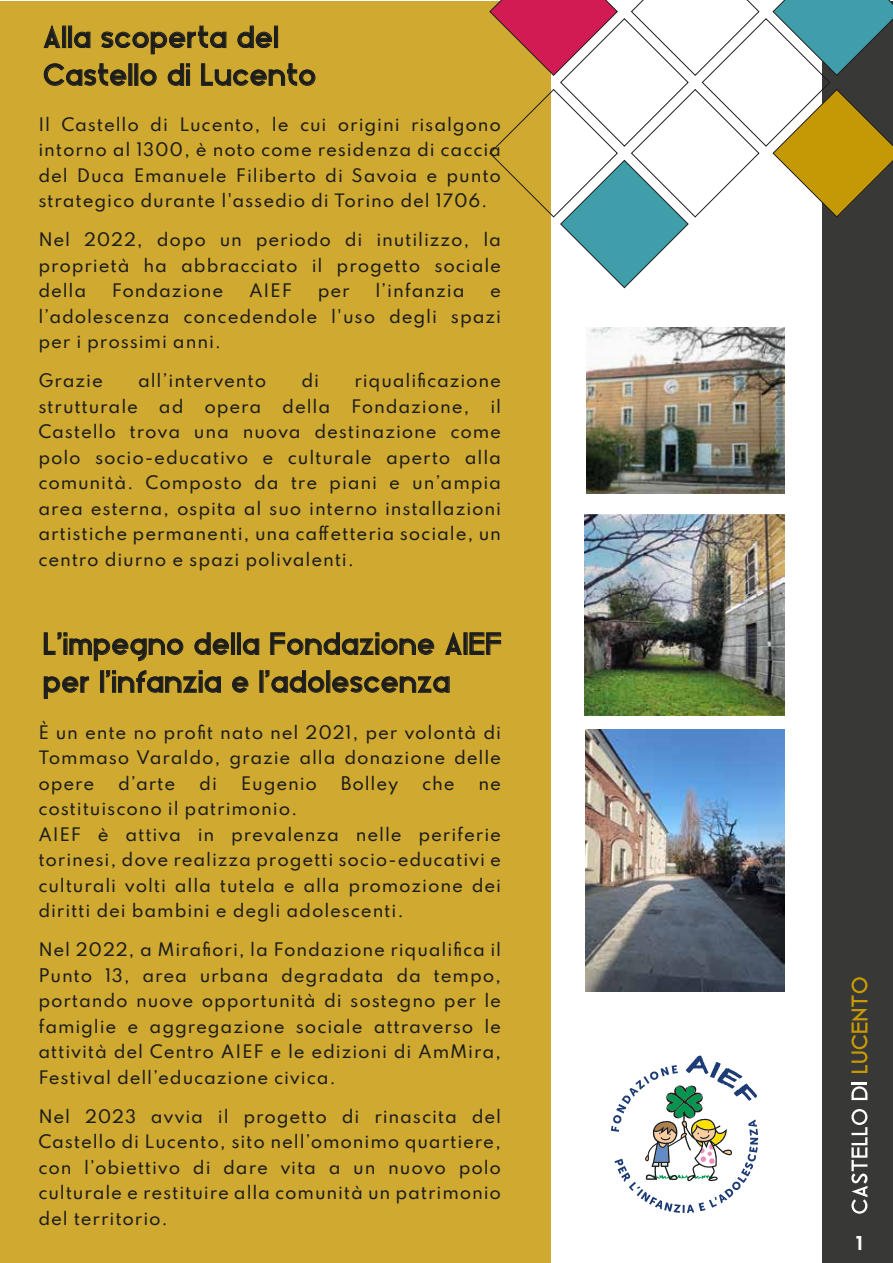
<style>
.page{position:relative;width:893px;height:1263px;background:#fff}
.page>*{position:absolute;margin:0;border:0;box-sizing:border-box;transform-origin:0 0}
.t1{font:31.5px/37.8px "Blissful Thinking";letter-spacing:.045em;color:#1d1d1b}
.t2{font:700 16.95px "Spartan";color:#fff}
.t3{font:500 16.5px/25.5px "Spartan";letter-spacing:.05em;color:#1d1d1b;text-align:justify}
</style>
<div class="page">
<div style="left:822px;top:1px;width:71px;height:1262px;background:#383836"></div>
<svg style="left:851px;top:1109px;width:16px;height:105px"></svg>
<svg style="left:851px;top:1082px;width:16px;height:18px"></svg>
<svg style="left:851px;top:977px;width:16px;height:96px"></svg>
<div style="left:0;top:1px;width:550px;height:1262px;background:#cfa930"></div>
<svg style="left:43px;top:25px;width:18px;height:23px"></svg>
<div style="left:62px;top:26px;width:4px;height:22px;border:1px solid #1d1d1b"></div>
<div style="left:68px;top:26px;width:4px;height:22px;border:1px solid #1d1d1b"></div>
<svg style="left:74px;top:31px;width:17px;height:17px"></svg>
<svg style="left:101px;top:25px;width:126px;height:29px"></svg>
<svg style="left:237px;top:25px;width:35px;height:23px"></svg>
<div style="left:274px;top:26px;width:4px;height:22px;border:1px solid #1d1d1b"></div>
<svg style="left:44px;top:63px;width:83px;height:23px"></svg>
<div style="left:134px;top:63px;width:4px;height:23px;border:1px solid #1d1d1b"></div>
<svg style="left:140px;top:69px;width:17px;height:17px"></svg>
<svg style="left:167px;top:63px;width:23px;height:23px"></svg>
<svg style="left:201px;top:63px;width:115px;height:23px"></svg>
<svg style="left:44px;top:632px;width:140px;height:29px"></svg>
<svg style="left:194px;top:632px;width:35px;height:23px"></svg>
<div style="left:231px;top:633px;width:4px;height:22px;border:1px solid #1d1d1b"></div>
<div style="left:237px;top:633px;width:4px;height:22px;border:1px solid #1d1d1b"></div>
<svg style="left:243px;top:638px;width:16px;height:17px"></svg>
<svg style="left:270px;top:632px;width:164px;height:23px"></svg>
<svg style="left:445px;top:631px;width:17px;height:24px"></svg>
<div style="left:464px;top:633px;width:4px;height:22px;border:1px solid #1d1d1b"></div>
<svg style="left:469px;top:632px;width:32px;height:23px"></svg>
<svg style="left:44px;top:676px;width:45px;height:23px"></svg>
<div style="left:100px;top:670px;width:4px;height:23px;border:1px solid #1d1d1b"></div>
<svg style="left:106px;top:670px;width:115px;height:23px"></svg>
<svg style="left:232px;top:676px;width:17px;height:17px"></svg>
<svg style="left:265px;top:670px;width:60px;height:23px"></svg>
<div style="left:326px;top:670px;width:4px;height:23px;border:1px solid #1d1d1b"></div>
<svg style="left:332px;top:676px;width:118px;height:17px"></svg>
<svg style="left:489px;top:0;width:404px;height:289px"></svg>
<img style="left:586px;top:327px;width:198px;height:167px">
<svg style="left:611px;top:1055px;width:147px;height:158px"></svg>
<img style="left:585px;top:514px;width:199px;height:201px">
<img style="left:585px;top:729px;width:199px;height:262px">
<h1 class="t1" style="left:44px;top:18px;width:274px">Alla scoperta del<br>Castello di Lucento</h1>
<p class="t3" style="left:38px;top:111px;width:464px">Il Castello di Lucento, le cui origini risalgono intorno al 1300, è noto come residenza di caccia del Duca Emanuele Filiberto di Savoia e punto strategico durante l'assedio di Torino del 1706.</p>
<p class="t3" style="left:38px;top:226px;width:464px">Nel 2022, dopo un periodo di inutilizzo, la proprietà ha abbracciato il progetto sociale della</p>
<p class="t3" style="left:112px;top:277px;width:113px">Fondazione</p>
<p class="t3" style="left:249px;top:277px;width:44px">AIEF</p>
<p class="t3" style="left:318px;top:277px;width:34px">per</p>
<p class="t3" style="left:375px;top:277px;width:91px">l’infanzia</p>
<p class="t3" style="left:38px;top:277px;width:464px;text-indent:452px">e l’adolescenza concedendole l'uso degli spazi per i prossimi anni.</p>
<p class="t3" style="left:38px;top:367px;width:66px">Grazie</p>
<p class="t3" style="left:138px;top:367px;width:130px">all’intervento</p>
<p class="t3" style="left:301px;top:367px;width:19px">di</p>
<p class="t3" style="left:354px;top:367px;width:148px">riqualificazione</p>
<p class="t3" style="left:38px;top:393px;width:101px">strutturale</p>
<p class="t3" style="left:159px;top:393px;width:26px">ad</p>
<p class="t3" style="left:204px;top:393px;width:58px">opera</p>
<p class="t3" style="left:282px;top:393px;width:49px">della</p>
<p class="t3" style="left:351px;top:393px;width:120px">Fondazione,</p>
<p class="t3" style="left:38px;top:393px;width:464px;text-indent:452px">il Castello trova una nuova destinazione come polo socio-educativo e culturale aperto alla comunità. Composto da tre piani e un’ampia area esterna, ospita al suo interno installazioni artistiche permanenti, una caffetteria sociale, un centro diurno e spazi polivalenti.</p>
<h1 class="t1" style="left:44px;top:624px;width:459px">L’impegno della Fondazione AIEF per l’infanzia e l’adolescenza</h1>
<p class="t3" style="left:38px;top:719px;width:464px">È un ente no profit nato nel 2021, per volontà di Tommaso Varaldo, grazie alla donazione delle opere</p>
<p class="t3" style="left:118px;top:770px;width:59px">d’arte</p>
<p class="t3" style="left:199px;top:770px;width:19px">di</p>
<p class="t3" style="left:241px;top:770px;width:78px">Eugenio</p>
<p class="t3" style="left:341px;top:770px;width:59px">Bolley</p>
<p class="t3" style="left:422px;top:770px;width:34px">che</p>
<p class="t3" style="left:479px;top:770px;width:24px">ne</p>
<p class="t3" style="left:38px;top:795px;width:464px;text-align:left">costituiscono il patrimonio.<br>AIEF è attiva in prevalenza nelle periferie torinesi, dove realizza progetti socio-educativi e culturali volti alla tutela e alla promozione dei diritti dei bambini e degli adolescenti.</p>
<p class="t3" style="left:38px;top:936px;width:464px">Nel 2022, a Mirafiori, la Fondazione riqualifica il Punto 13, area urbana degradata da tempo, portando nuove opportunità di sostegno per le famiglie e aggregazione sociale attraverso le attività del Centro AIEF e le edizioni di AmMira, Festival dell’educazione civica.</p>
<p class="t3" style="left:38px;top:1103px;width:464px">Nel 2023 avvia il progetto di rinascita del Castello di Lucento, sito nell’omonimo quartiere, con l’obiettivo di dare vita a un nuovo polo culturale e restituire alla comunità un patrimonio del territorio.</p>
<p class="t2" style="left:856px;top:1229px;width:9px">1</p>
</div>
